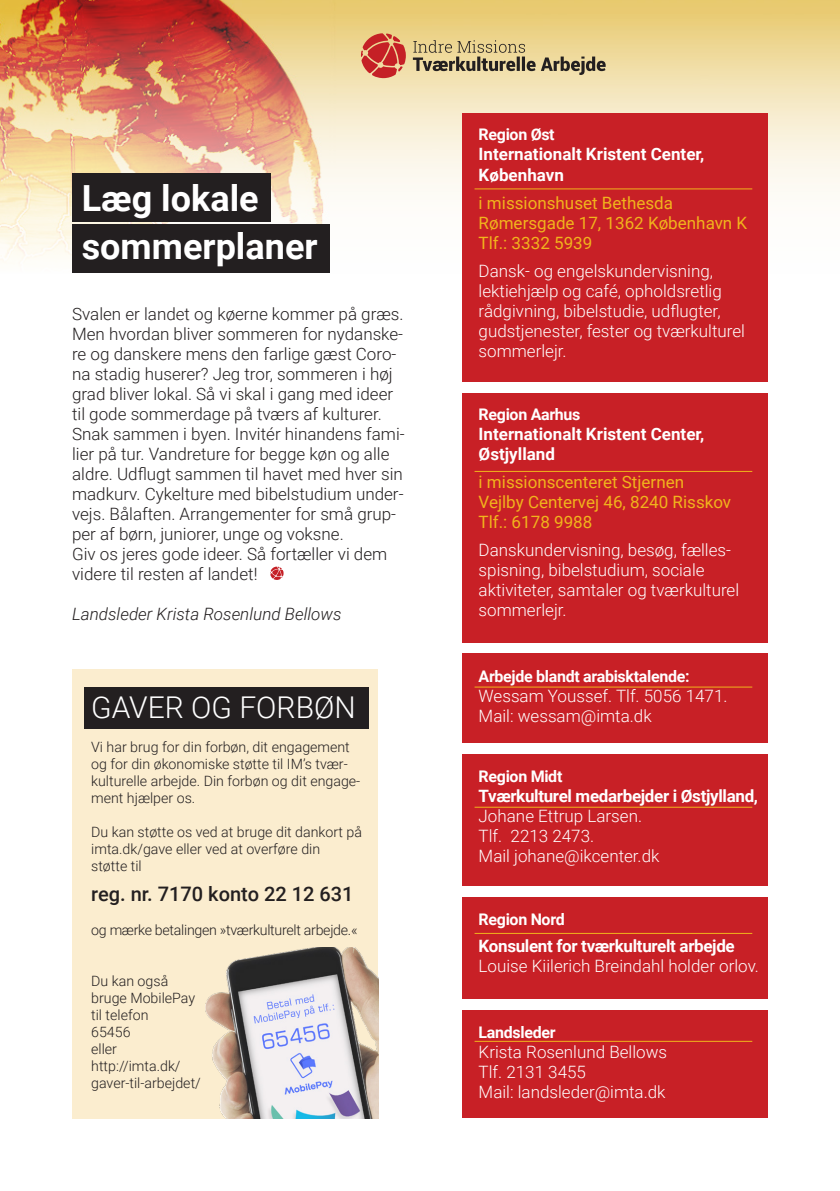
<style>
.page{position:relative;width:840px;height:1191px;background:#fff}
.page>*{position:absolute;margin:0;border:0;box-sizing:border-box;transform-origin:0 0}
.t1{font:700 36px "Roboto";color:#fff}
.t2{font:300 30px "Roboto";color:#fff}
.t3{font:500 20px "Roboto";color:#231f20}
.IMTA{font:300 17px/20px "Roboto";color:#231f20}
.t4{font:300 17px/20px "Roboto";color:#fff}
.t5{font:17px "Roboto";color:#f1b41c}
.t6{font:700 17px "Roboto";color:#fff}
.t7{font:700 17px "Roboto";letter-spacing:-.02em;color:#fff}
.IMTA-2{font:italic 300 17px "Roboto";color:#231f20}
.t8{font:700 16px "Roboto";letter-spacing:-.02em;color:#fff}
.t9{font:300 14.2px/17px "Roboto";color:#231f20}
.t10{font:300 14.2px "Roboto";letter-spacing:-.02em;color:#231f20}
</style>
<div class="page">
<img style="left:0;top:0;width:839px;height:867px">
<svg style="left:412px;top:40px;width:193px;height:35px;background:#bfae7f"></svg>
<svg style="left:361px;top:33px;width:44px;height:45px;background:#d46350"></svg>
<div style="left:462px;top:1010px;width:305px;height:108px;background:#c82026"></div>
<hr style="left:474px;top:1041px;width:277px;height:1px;background:#f1b41c">
<div style="left:462px;top:897px;width:305px;height:101px;background:#c82026"></div>
<hr style="left:474px;top:933px;width:277px;height:1px;background:#f1b41c">
<div style="left:462px;top:754px;width:305px;height:132px;background:#c82026"></div>
<hr style="left:474px;top:807px;width:277px;height:1px;background:#f1b41c">
<div style="left:462px;top:654px;width:305px;height:89px;background:#c82026"></div>
<hr style="left:474px;top:686px;width:277px;height:1px;background:#f1b41c">
<div style="left:462px;top:393px;width:305px;height:249px;background:#c82026"></div>
<hr style="left:474px;top:471px;width:277px;height:1px;background:#f1b41c">
<div style="left:462px;top:113px;width:305px;height:269px;background:#c82026"></div>
<hr style="left:474px;top:188px;width:277px;height:1px;background:#f1b41c">
<div style="left:72px;top:669px;width:305px;height:450px;background:#fbedcf"></div>
<div style="left:84px;top:687px;width:284px;height:42px;background:#231f20"></div>
<img style="left:206px;top:947px;width:172px;height:172px">
<div style="left:72px;top:173px;width:198px;height:48px;background:#231f20"></div>
<div style="left:72px;top:225px;width:257px;height:48px;background:#231f20"></div>
<svg style="left:270px;top:566px;width:13px;height:14px"></svg>
<p class="t1" style="left:82px;top:173px;width:178px">Læg lokale</p>
<p class="t1" style="left:82px;top:221px;width:237px">sommerplaner</p>
<p class="IMTA" style="left:72px;top:303px;width:334px">Svalen er landet og køerne kommer på græs.<br>Men hvordan bliver sommeren for nydanske&shy;re og danskere mens den farlige gæst Coro&shy;na stadig huserer? Jeg tror, sommeren i høj grad bliver lokal. Så vi skal i gang med ideer til gode sommerdage på tværs af kulturer.<br>Snak sammen i byen. Invitér hinandens fami&shy;lier på tur. Vandreture for begge køn og alle aldre. Udflugt sammen til havet med hver sin madkurv. Cykelture med bibelstudium under&shy;vejs. Bålaften. Arrangementer for små grup&shy;per af børn, juniorer, unge og voksne.</p>
<p class="IMTA" style="left:72px;top:543px;width:316px">Giv os jeres gode ideer. Så fortæller vi dem videre til resten af landet!</p>
<p class="IMTA-2" style="left:72px;top:602px;width:271px">Landsleder Krista Rosenlund Bellows</p>
<p class="t2" style="left:91px;top:686px;width:266px">GAVER OG FORBØN</p>
<p class="t9" style="left:91px;top:737px;width:270px">Vi har brug for din forbøn, dit engagement og for din økonomiske støtte til IM’s tvær&shy;kulturelle arbejde. Din forbøn og dit engage&shy;ment hjælper os.</p>
<p class="t9" style="left:91px;top:822px;width:272px">Du kan støtte os ved at bruge dit dankort på imta.dk/gave eller ved at overføre din<br>støtte til</p>
<p class="t3" style="left:91px;top:879px;width:264px">reg. nr. 7170 konto 22 12 631</p>
<p class="t10" style="left:91px;top:920px;width:268px">og mærke betalingen »tværkulturelt arbejde.«</p>
<p class="t9" style="left:91px;top:972px;width:78px">Du kan også</p>
<p class="t9" style="left:91px;top:989px;width:105px">bruge MobilePay</p>
<p class="t9" style="left:91px;top:1006px;width:59px">til telefon</p>
<p class="t9" style="left:91px;top:1023px;width:41px">65456</p>
<p class="t9" style="left:91px;top:1040px;width:111px">eller http://imta.dk/ gaver-til-arbejdet/</p>
<p class="t8" style="left:478px;top:124px;width:77px">Region Øst</p>
<p class="t6" style="left:478px;top:142px;width:227px">Internationalt Kristent Center,</p>
<p class="t6" style="left:478px;top:162px;width:87px">København</p>
<p class="t5" style="left:478px;top:190px;width:196px">i missionshuset Bethesda</p>
<p class="t5" style="left:478px;top:210px;width:270px">Rømersgade 17, 1362 København K</p>
<p class="t5" style="left:478px;top:230px;width:115px">Tlf.: 3332 5939</p>
<p class="t4" style="left:478px;top:260px;width:268px">Dansk- og engelskundervisning, lektiehjælp og café, opholdsretlig rådgivning, bibelstudie, udflugter, gudstjenester, fester og tværkulturel sommerlejr.</p>
<p class="t8" style="left:478px;top:403px;width:103px">Region Aarhus</p>
<p class="t6" style="left:478px;top:422px;width:227px">Internationalt Kristent Center,</p>
<p class="t6" style="left:478px;top:442px;width:78px">Østjylland</p>
<p class="t5" style="left:478px;top:470px;width:207px">i missionscenteret Stjernen</p>
<p class="t5" style="left:478px;top:490px;width:254px">Vejlby Centervej 46, 8240 Risskov</p>
<p class="t5" style="left:478px;top:510px;width:115px">Tlf.: 6178 9988</p>
<p class="t4" style="left:478px;top:539px;width:262px">Danskundervisning, besøg, fælles&shy;spisning, bibelstudium, sociale aktiviteter, samtaler og tværkulturel sommerlejr.</p>
<p class="t8" style="left:478px;top:664px;width:212px">Arbejde blandt arabisktalende:</p>
<p class="t4" style="left:478px;top:685px;width:250px">Wessam Youssef. Tlf. 5056 1471.<br>Mail: wessam@imta.dk</p>
<p class="t8" style="left:478px;top:765px;width:85px">Region Midt</p>
<p class="t7" style="left:478px;top:784px;width:281px">Tværkulturel medarbejder i Østjylland,</p>
<p class="t4" style="left:478px;top:805px;width:165px">Johane Ettrup Larsen.</p>
<p class="t4" style="left:478px;top:825px;width:117px">Tlf. 2213 2473.</p>
<p class="t4" style="left:478px;top:845px;width:182px">Mail johane@ikcenter.dk</p>
<p class="t8" style="left:478px;top:908px;width:88px">Region Nord</p>
<p class="t7" style="left:478px;top:934px;width:257px">Konsulent for tværkulturelt arbejde</p>
<p class="t4" style="left:478px;top:955px;width:282px">Louise Kiilerich Breindahl holder orlov.</p>
<p class="t8" style="left:478px;top:1021px;width:78px">Landsleder</p>
<p class="t4" style="left:478px;top:1041px;width:190px">Krista Rosenlund Bellows</p>
<p class="t4" style="left:478px;top:1061px;width:109px">Tlf. 2131 3455</p>
<p class="t4" style="left:478px;top:1081px;width:188px">Mail: landsleder@imta.dk</p>
</div>
